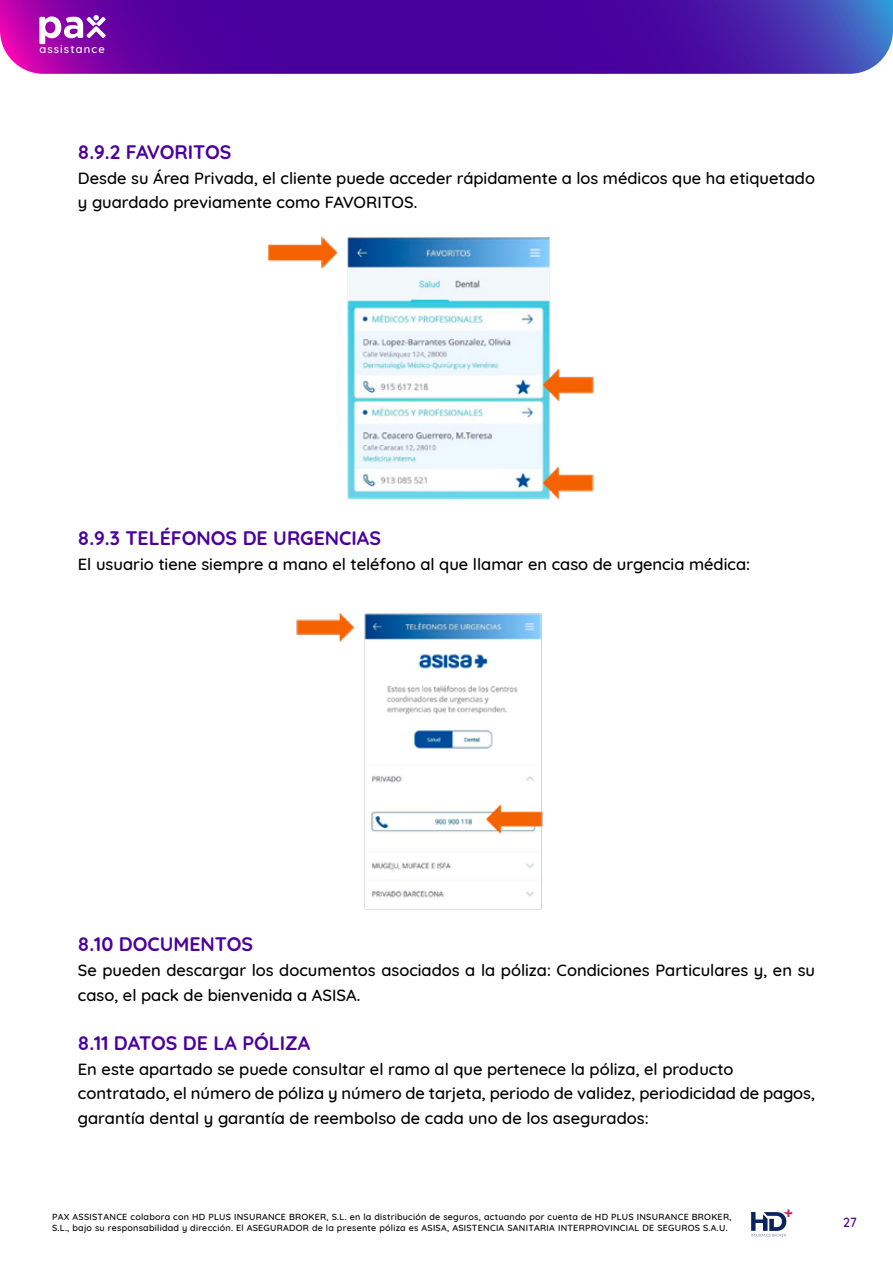
<style>
.page{position:relative;width:893px;height:1263px;background:#fff}
.page>*{position:absolute;margin:0;border:0;box-sizing:border-box;transform-origin:0 0}
.t1{font:700 19.5px "Quicksand";color:#4b009e}
.t2{font:500 16.5px/24.6px "Quicksand";color:#000}
.t3{font:500 13.5px "Quicksand";color:#440196;scale:.91 1}
.t4{font:500 11.25px "Quicksand";letter-spacing:.1em;color:#fff}
.t5{font:500 9px/10.8px "Quicksand";letter-spacing:.03em;color:#000}
</style>
<div class="page">
<img style="left:267px;top:236px;width:327px;height:264px">
<svg style="left:0;top:0;width:893px;height:74px"></svg>
<svg style="left:39px;top:15px;width:67px;height:29px"></svg>
<img style="left:296px;top:613px;width:247px;height:297px">
<svg style="left:751px;top:1209px;width:41px;height:28px"></svg>
<p class="t4" style="left:39px;top:40px;width:67px">assistance</p>
<p class="t1" style="left:78px;top:136px;width:155px">8.9.2 FAVORITOS</p>
<p class="t2" style="left:78px;top:164px;width:739px">Desde su Área Privada, el cliente puede acceder rápidamente a los médicos que ha etiquetado y guardado previamente como FAVORITOS.</p>
<p class="t1" style="left:78px;top:522px;width:305px">8.9.3 TELÉFONOS DE URGENCIAS</p>
<p class="t2" style="left:78px;top:550px;width:674px">El usuario tiene siempre a mano el teléfono al que llamar en caso de urgencia médica:</p>
<p class="t1" style="left:78px;top:928px;width:177px">8.10 DOCUMENTOS</p>
<p class="t2" style="left:78px;top:956px;width:739px">Se pueden descargar los documentos asociados a la póliza: Condiciones Particulares y, en su caso, el pack de bienvenida a ASISA.</p>
<p class="t1" style="left:78px;top:1027px;width:234px">8.11 DATOS DE LA PÓLIZA</p>
<p class="t2" style="left:78px;top:1055px;width:739px">En este apartado se puede consultar el ramo al que pertenece la póliza, el producto contratado, el número de póliza y número de tarjeta, periodo de validez, periodicidad de pagos, garantía dental y garantía de reembolso de cada uno de los asegurados:</p>
<p class="t5" style="left:52px;top:1210px;width:681px">PAX ASSISTANCE colabora con HD PLUS INSURANCE BROKER, S.L. en la distribución de seguros, actuando por cuenta de HD PLUS INSURANCE BROKER,<br>S.L., bajo su responsabilidad y dirección. El ASEGURADOR de la presente póliza es ASISA, ASISTENCIA SANITARIA INTERPROVINCIAL DE SEGUROS S.A.U.</p>
<p class="t3" style="left:843px;top:1211px;width:17px">27</p>
</div>
